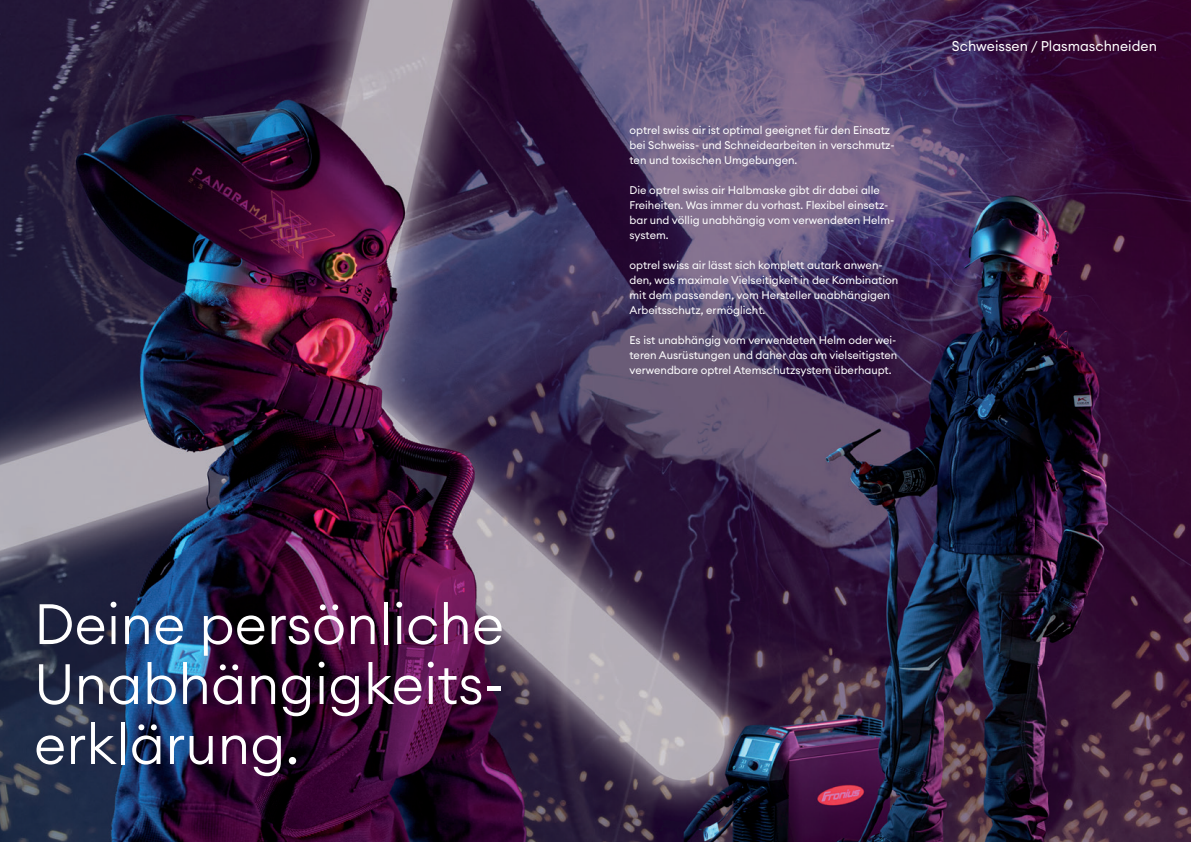
<style>
.page{position:relative;width:1191px;height:842px;background:#fff}
.page>*{position:absolute;margin:0;border:0;box-sizing:border-box;transform-origin:0 0}
.t1{font:300 56px/60px "Euclid Circular A";color:#fff;text-align:justify}
.t2{font:14px "Euclid Circular A";color:#fff}
.t3{font:11px/15px "Euclid Circular A";color:#fff}
</style>
<div class="page">
<img style="left:0;top:0;width:1191px;height:842px">
<h1 class="t1" style="left:34px;top:593px;width:472px">Deine persönliche Unabhängigkeits&shy;erklärung.</h1>
<p class="t3" style="left:629px;top:122px;width:267px">optrel swiss air ist optimal geeignet für den Einsatz bei Schweiss- und Schneidearbeiten in verschmutz&shy;ten und toxischen Umgebungen.</p>
<p class="t3" style="left:629px;top:182px;width:266px">Die optrel swiss air Halbmaske gibt dir dabei alle Freiheiten. Was immer du vorhast. Flexibel einsetz&shy;bar und völlig unabhängig vom verwendeten Helm&shy;system.</p>
<p class="t3" style="left:629px;top:257px;width:270px">optrel swiss air lässt sich komplett autark anwen&shy;den, was maximale Vielseitigkeit in der Kombination mit dem passenden, vom Hersteller unabhängigen Arbeitsschutz, ermöglicht.</p>
<p class="t3" style="left:629px;top:332px;width:269px;text-align:justify">Es ist unabhängig vom verwendeten Helm oder wei&shy;teren Ausrüstungen und daher das am vielseitigsten verwendbare optrel Atemschutzsystem überhaupt.</p>
<p class="t2" style="left:952px;top:37px;width:206px">Schweissen / Plasmaschneiden</p>
</div>
